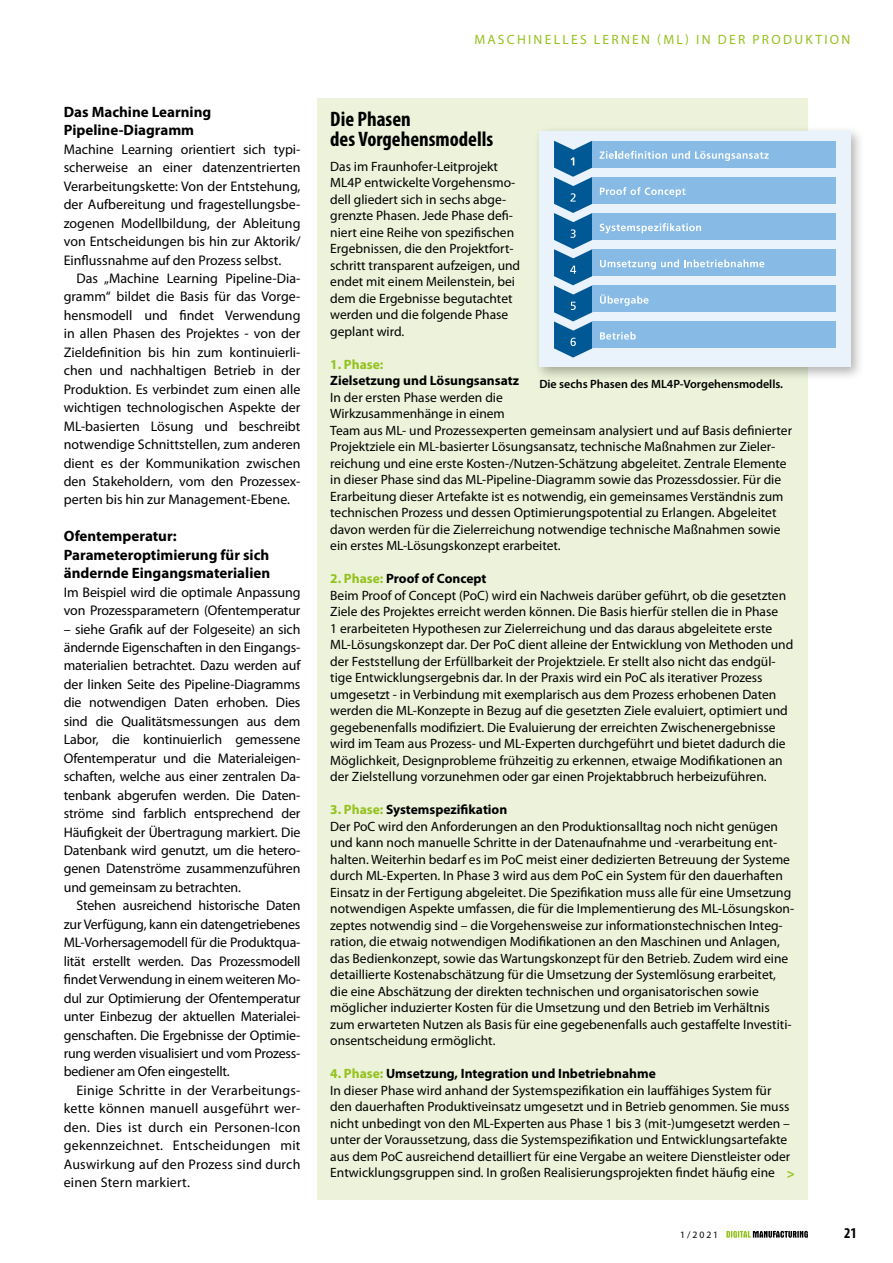
<style>
.page{position:relative;width:893px;height:1263px;background:#fff}
.page>*{position:absolute;margin:0;border:0;box-sizing:border-box;transform-origin:0 0}
.t1{font:700 condensed 21px/19.5px "Myriad Pro";color:#000}
.t2{font:700 15px/18.5px "Myriad Pro";color:#000}
.t3{font:700 condensed 15px "Myriad Pro";color:#000}
.t4{font:13.95px/18.5px "Myriad Pro";letter-spacing:-.01em;color:#000;text-align:justify}
.t5{font:13.5px/16.5px "Myriad Pro";color:#000}
.t6{font:13.5px "Myriad Pro";letter-spacing:.17em;color:#94c11c}
.t7{font:700 13.5px "Myriad Pro";color:#000}
.t8{font:700 13.5px "Myriad Pro";color:#94c11c}
.t9{font:600 12px "Myriad Pro";color:#000}
.t10{font:9.75px "Myriad Pro";color:#000}
.s1{font-weight:700;color:#94c11c}
.s2{font-weight:700}
</style>
<div class="page">
<svg style="left:726px;top:1231px;width:82px;height:7px"></svg>
<div style="left:317px;top:98px;width:491px;height:1101px;background:#ecf3da"></div>
<div style="left:533px;top:125px;width:332px;height:256px;background:#000;opacity:.3"></div>
<div style="left:539px;top:131px;width:311px;height:236px;background:#eaf3fc"></div>
<div style="left:592px;top:141px;width:244px;height:27px;background:#87bbe6"></div>
<div style="left:592px;top:177px;width:244px;height:27px;background:#87bbe6"></div>
<div style="left:592px;top:213px;width:244px;height:27px;background:#87bbe6"></div>
<div style="left:592px;top:249px;width:244px;height:27px;background:#87bbe6"></div>
<div style="left:592px;top:285px;width:244px;height:27px;background:#87bbe6"></div>
<div style="left:592px;top:321px;width:244px;height:27px;background:#87bbe6"></div>
<svg style="left:600px;top:151px;width:169px;height:10px"></svg>
<svg style="left:600px;top:187px;width:85px;height:10px"></svg>
<svg style="left:600px;top:223px;width:101px;height:10px"></svg>
<svg style="left:600px;top:259px;width:164px;height:10px"></svg>
<svg style="left:600px;top:294px;width:49px;height:12px"></svg>
<svg style="left:600px;top:332px;width:36px;height:8px"></svg>
<svg style="left:554px;top:141px;width:38px;height:217px"></svg>
<p class="t2" style="left:64px;top:103px;width:149px">Das Machine Learning<br>Pipeline-Diagramm</p>
<p class="t4" style="left:64px;top:140px;width:238px">Machine Learning orientiert sich typi&shy;scherweise an einer datenzentrierten Verarbeitungskette: Von der Entstehung, der Aufbereitung und fragestellungsbe&shy;zogenen Modellbildung, der Ableitung von Entscheidungen bis hin zur Aktorik/ Einflussnahme auf den Prozess selbst.</p>
<p class="t4" style="left:64px;top:270px;width:238px;text-indent:13px">Das „Machine Learning Pipeline-Dia&shy;gramm“ bildet die Basis für das Vorge&shy;hensmodell und findet Verwendung in allen Phasen des Projektes - von der Zieldefinition bis hin zum kontinuierli&shy;chen und nachhaltigen Betrieb in der Produktion. Es verbindet zum einen alle wichtigen technologischen Aspekte der ML-basierten Lösung und beschreibt notwendige Schnittstellen, zum anderen dient es der Kommunikation zwischen den Stakeholdern, vom den Prozessex&shy;perten bis hin zur Management-Ebene.</p>
<p class="t2" style="left:64px;top:527px;width:208px">Ofentemperatur:<br>Parameteroptimierung für sich ändernde Eingangsmaterialien</p>
<p class="t4" style="left:64px;top:583px;width:238px">Im Beispiel wird die optimale Anpassung von Prozessparametern (Ofentemperatur</p>
<p class="t4" style="left:64px;top:620px;width:238px">– siehe Grafik auf der Folgeseite) an sich ändernde Eigenschaften in den Eingangs&shy;materialien betrachtet. Dazu werden auf der linken Seite des Pipeline-Diagramms die notwendigen Daten erhoben. Dies sind die Qualitätsmessungen aus dem Labor, die kontinuierlich gemessene Ofentemperatur und die Materialeigen&shy;schaften, welche aus einer zentralen Da&shy;tenbank abgerufen werden. Die Daten&shy;ströme sind farblich entsprechend der Häufigkeit der Übertragung markiert. Die Datenbank wird genutzt, um die hetero&shy;genen Datenströme zusammenzuführen und gemeinsam zu betrachten.</p>
<p class="t4" style="left:64px;top:897px;width:238px;text-indent:13px">Stehen ausreichend historische Daten zur Verfügung, kann ein datengetriebenes ML-Vorhersagemodell für die Produktqua&shy;lität erstellt werden. Das Prozessmodell findet Verwendung in einem weiteren Mo&shy;dul zur Optimierung der Ofentemperatur unter Einbezug der aktuellen Materialei&shy;genschaften. Die Ergebnisse der Optimie&shy;rung werden visualisiert und vom Prozess&shy;bediener am Ofen eingestellt.</p>
<p class="t4" style="left:64px;top:1081px;width:238px;text-indent:13px">Einige Schritte in der Verarbeitungs&shy;kette können manuell ausgeführt wer&shy;den. Dies ist durch ein Personen-Icon gekennzeichnet. Entscheidungen mit Auswirkung auf den Prozess sind durch einen Stern markiert.</p>
<p class="t6" style="left:474px;top:33px;width:377px">MASCHINELLES LERNEN (ML) IN DER PRODUKTION</p>
<h1 class="t1" style="left:330px;top:110px;width:165px">Die Phasen<br>des Vorgehensmodells</h1>
<p class="t5" style="left:330px;top:159px;width:191px">Das im Fraunhofer-Leitprojekt<br>ML4P entwickelte Vorgehensmo&shy;dell gliedert sich in sechs abge&shy;grenzte Phasen. Jede Phase defi&shy;niert eine Reihe von spezifischen<br>Ergebnissen, die den Projektfort&shy;schritt transparent aufzeigen, und endet mit einem Meilenstein, bei dem die Ergebnisse begutachtet werden und die folgende Phase geplant wird.</p>
<p class="t8" style="left:330px;top:357px;width:55px">1. Phase:</p>
<p class="t7" style="left:330px;top:374px;width:190px">Zielsetzung und Lösungsansatz</p>
<p class="t5" style="left:330px;top:390px;width:463px">In der ersten Phase werden die<br>Wirkzusammenhänge in einem<br>Team aus ML- und Prozessexperten gemeinsam analysiert und auf Basis definierter Projektziele ein ML-basierter Lösungsansatz, technische Maßnahmen zur Zieler&shy;reichung und eine erste Kosten-/Nutzen-Schätzung abgeleitet. Zentrale Elemente in dieser Phase sind das ML-Pipeline-Diagramm sowie das Prozessdossier. Für die Erarbeitung dieser Artefakte ist es notwendig, ein gemeinsames Verständnis zum technischen Prozess und dessen Optimierungspotential zu Erlangen. Abgeleitet davon werden für die Zielerreichung notwendige technische Maßnahmen sowie ein erstes ML-Lösungskonzept erarbeitet.</p>
<p class="t5" style="left:330px;top:571px;width:465px"><span class="s1">2. Phase:</span> <span class="s2">Proof of Concept<br></span>Beim Proof of Concept (PoC) wird ein Nachweis darüber geführt, ob die gesetzten Ziele des Projektes erreicht werden können. Die Basis hierfür stellen die in Phase<br>1 erarbeiteten Hypothesen zur Zielerreichung und das daraus abgeleitete erste ML-Lösungskonzept dar. Der PoC dient alleine der Entwicklung von Methoden und der Feststellung der Erfüllbarkeit der Projektziele. Er stellt also nicht das endgül&shy;tige Entwicklungsergebnis dar. In der Praxis wird ein PoC als iterativer Prozess umgesetzt - in Verbindung mit exemplarisch aus dem Prozess erhobenen Daten werden die ML-Konzepte in Bezug auf die gesetzten Ziele evaluiert, optimiert und gegebenenfalls modifiziert. Die Evaluierung der erreichten Zwischenergebnisse wird im Team aus Prozess- und ML-Experten durchgeführt und bietet dadurch die Möglichkeit, Designprobleme frühzeitig zu erkennen, etwaige Modifikationen an der Zielstellung vorzunehmen oder gar einen Projektabbruch herbeizuführen.</p>
<p class="t5" style="left:330px;top:802px;width:465px"><span class="s1">3. Phase:</span> <span class="s2">Systemspezifikation<br></span>Der PoC wird den Anforderungen an den Produktionsalltag noch nicht genügen und kann noch manuelle Schritte in der Datenaufnahme und -verarbeitung ent&shy;halten. Weiterhin bedarf es im PoC meist einer dedizierten Betreuung der Systeme durch ML-Experten. In Phase 3 wird aus dem PoC ein System für den dauerhaften Einsatz in der Fertigung abgeleitet. Die Spezifikation muss alle für eine Umsetzung notwendigen Aspekte umfassen, die für die Implementierung des ML-Lösungskon&shy;zeptes notwendig sind – die Vorgehensweise zur informationstechnischen Integ&shy;ration, die etwaig notwendigen Modifikationen an den Maschinen und Anlagen, das Bedienkonzept, sowie das Wartungskonzept für den Betrieb. Zudem wird eine detaillierte Kostenabschätzung für die Umsetzung der Systemlösung erarbeitet, die eine Abschätzung der direkten technischen und organisatorischen sowie möglicher induzierter Kosten für die Umsetzung und den Betrieb im Verhältnis zum erwarteten Nutzen als Basis für eine gegebenenfalls auch gestaffelte Investiti&shy;onsentscheidung ermöglicht.</p>
<p class="t5" style="left:330px;top:1066px;width:461px"><span class="s1">4. Phase:</span> <span class="s2">Umsetzung, Integration und Inbetriebnahme<br></span>In dieser Phase wird anhand der Systemspezifikation ein lauffähiges System für den dauerhaften Produktiveinsatz umgesetzt und in Betrieb genommen. Sie muss nicht unbedingt von den ML-Experten aus Phase 1 bis 3 (mit-)umgesetzt werden – unter der Voraussetzung, dass die Systemspezifikation und Entwicklungsartefakte aus dem PoC ausreichend detailliert für eine Vergabe an weitere Dienstleister oder Entwicklungsgruppen sind. In großen Realisierungsprojekten findet häufig eine</p>
<p class="t9" style="left:539px;top:378px;width:245px">Die sechs Phasen des ML4P-Vorgehensmodells.</p>
<p class="t8" style="left:787px;top:1167px;width:10px">&gt;</p>
<p class="t10" style="left:680px;top:1229px;width:40px">1/2021</p>
<p class="t3" style="left:844px;top:1225px;width:14px">21</p>
</div>
